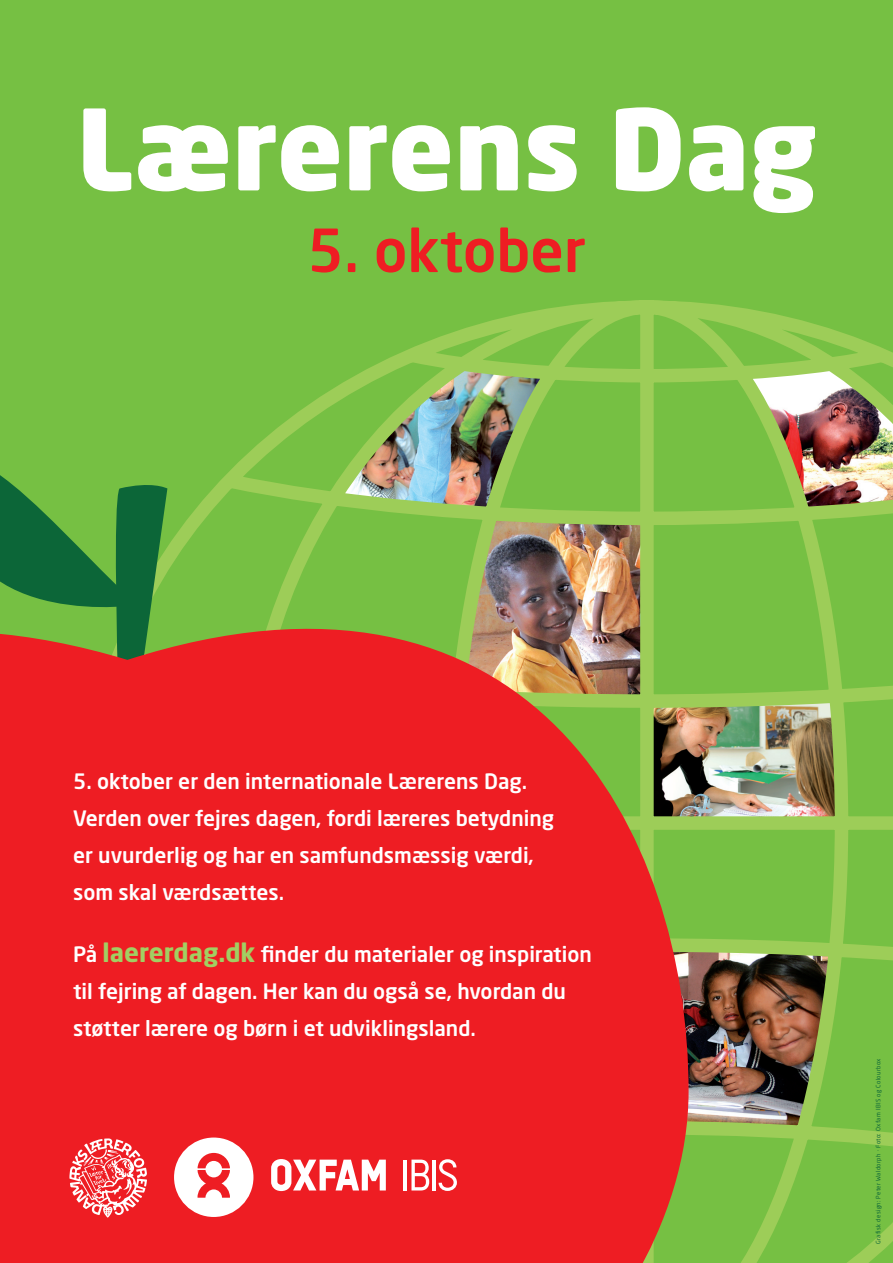
<style>
.page{position:relative;width:893px;height:1263px;background:#76c043}
.page>*{position:absolute;margin:0;border:0;box-sizing:border-box;transform-origin:0 0}
.t1{font:900 110.4px "Neo Sans Std";color:#fff}
.t2{font:500 58.65px "Neo Sans Std";color:#ee1d23}
.t3{font:500 21px/36.9px "Neo Sans Std";color:#fff}
.t4{font:6px "Neo Sans Std";letter-spacing:.06em;color:#0c6638}
.s1{font-weight:700;font-size:25.5px;color:#a2cf62}
</style>
<div class="page">
<img style="left:167px;top:300px;width:726px;height:963px">
<svg style="left:0;top:475px;width:167px;height:56px"></svg>
<svg style="left:0;top:531px;width:689px;height:732px;background:#d43b2c"></svg>
<svg style="left:69px;top:1138px;width:78px;height:79px;background:#f3676b"></svg>
<svg style="left:174px;top:1137px;width:79px;height:80px;background:#f8afb1"></svg>
<svg style="left:271px;top:1159px;width:115px;height:32px;background:#f79c9f"></svg>
<hr style="left:403px;top:1159px;width:4px;height:31px;background:#fff">
<svg style="left:411px;top:1159px;width:18px;height:31px"></svg>
<hr style="left:432px;top:1159px;width:4px;height:31px;background:#fff">
<svg style="left:439px;top:1159px;width:18px;height:32px"></svg>
<h1 class="t1" style="left:76px;top:77px;width:742px">Lærerens Dag</h1>
<h2 class="t2" style="left:307px;top:213px;width:280px">5. oktober</h2>
<p class="t3" style="left:73px;top:762px;width:483px">5. oktober er den internationale Lærerens Dag.<br>Verden over fejres dagen, fordi læreres betydning er uvurderlig og har en samfundsmæssig værdi, som skal værdsættes.</p>
<p class="t3" style="left:73px;top:935px;width:520px">På <span class="s1">laererdag.dk</span> finder du materialer og inspiration til fejring af dagen. Her kan du også se, hvordan du støtter lærere og børn i et udviklingsland.</p>
<p class="t4" style="left:875px;top:1244px;width:187px;rotate:-90deg">Grafisk design: Peter Waldorph · Foto: Oxfam IBIS og Colourbox</p>
</div>
